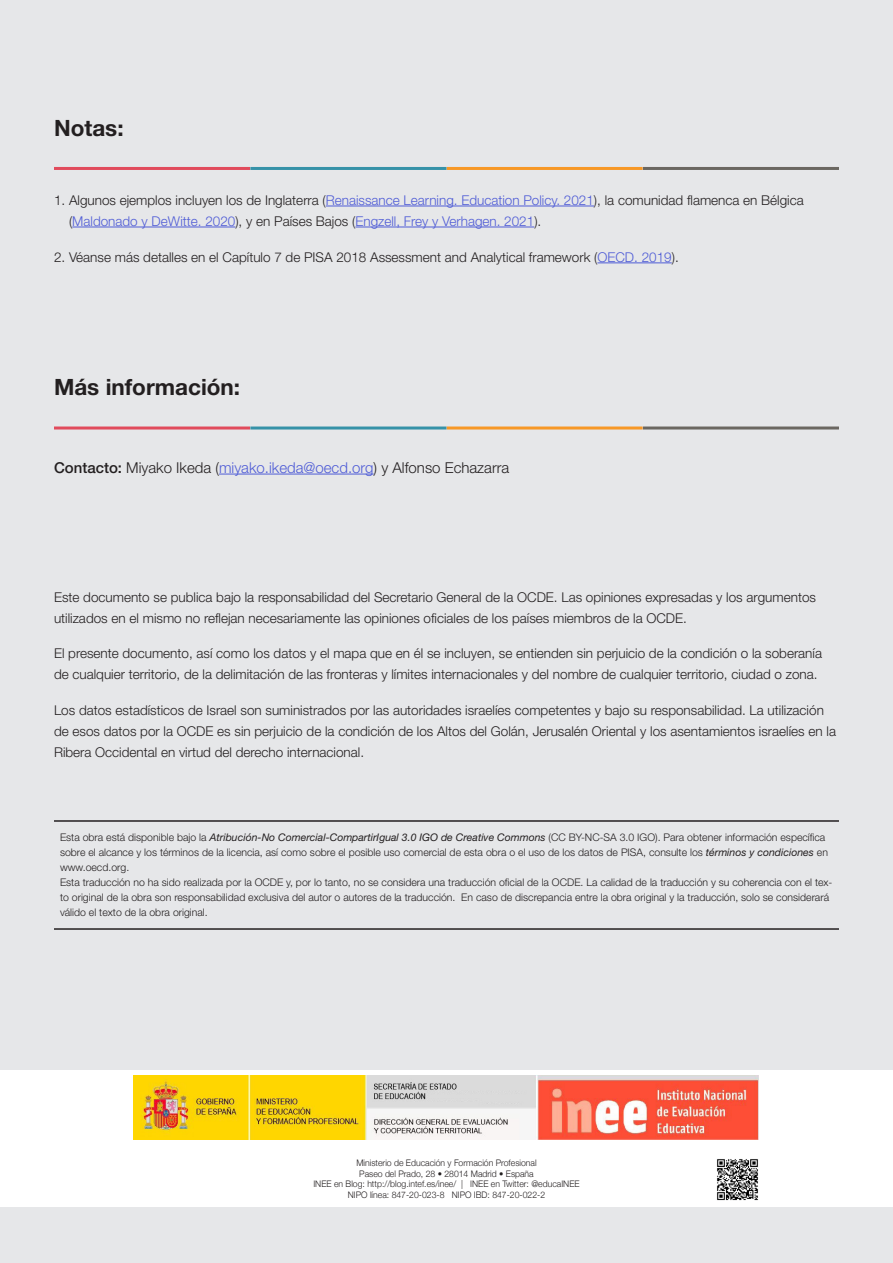
<style>
.page{position:relative;width:893px;height:1263px;background:#e6e7e9}
.page>*{position:absolute;margin:0;border:0;box-sizing:border-box;transform-origin:0 0}
.t1{font:700 22.5px "Helvetica Neue LT Std";color:#231f20}
.t2{font:300 15px "Helvetica Neue LT Std";color:#231f20}
.End_Notes{font:300 13.5px/21px "Helvetica Neue LT Std";color:#231f20}
.t3{font:300 10.5px/15px "Helvetica Neue LT Std";color:#231f20}
.t4{font:300 9px "Helvetica Neue";color:#231f20;scale:.96 1}
.s1{color:#4f5cd6}
.s2{font-weight:500}
.s3{font-weight:400;font-style:italic}
</style>
<div class="page">
<hr style="left:219px;top:474px;width:155px;height:1px;background:#4f5cd6">
<hr style="left:54px;top:820px;width:785px;height:2px;background:#231f20">
<hr style="left:54px;top:928px;width:785px;height:2px;background:#231f20">
<hr style="left:54px;top:426px;width:196px;height:3px;background:#e14b5c">
<hr style="left:447px;top:426px;width:196px;height:3px;background:#f79826">
<hr style="left:250px;top:426px;width:196px;height:3px;background:#3692a8">
<hr style="left:643px;top:426px;width:196px;height:3px;background:#6b6761">
<hr style="left:326px;top:206px;width:268px;height:1px;background:#4f5cd6">
<hr style="left:72px;top:227px;width:163px;height:1px;background:#4f5cd6">
<hr style="left:355px;top:227px;width:179px;height:1px;background:#4f5cd6">
<hr style="left:597px;top:263px;width:75px;height:1px;background:#4f5cd6">
<hr style="left:54px;top:167px;width:196px;height:3px;background:#e14b5c">
<hr style="left:447px;top:167px;width:196px;height:3px;background:#f79826">
<hr style="left:250px;top:167px;width:196px;height:3px;background:#3692a8">
<hr style="left:643px;top:167px;width:196px;height:3px;background:#6b6761">
<div style="left:0;top:1070px;width:893px;height:136px;background:#fff"></div>
<img style="left:134px;top:1076px;width:624px;height:64px">
<img style="left:717px;top:1159px;width:41px;height:42px">
<p class="t1" style="left:54px;top:114px;width:71px">Notas:</p>
<p class="End_Notes" style="left:69px;top:189px;width:736px;text-indent:-15px">1. Algunos ejemplos incluyen los de Inglaterra (<span class="s1">Renaissance Learning. Education Policy. 2021</span>), la comunidad flamenca en Bélgica (<span class="s1">Maldonado y DeWitte. 2020</span>), y en Países Bajos (<span class="s1">Engzell, Frey y Verhagen. 2021</span>).</p>
<p class="End_Notes" style="left:54px;top:246px;width:626px">2. Véanse más detalles en el Capítulo 7 de PISA 2018 Assessment and Analytical framework (<span class="s1">OECD. 2019</span>).</p>
<p class="t1" style="left:54px;top:373px;width:188px">Más información:</p>
<p class="t2" style="left:54px;top:458px;width:457px"><span class="s2">Contacto:</span> Miyako Ikeda (<span class="s1">miyako.ikeda@oecd.org</span>) y Alfonso Echazarra</p>
<p class="End_Notes" style="left:54px;top:586px;width:763px">Este documento se publica bajo la responsabilidad del Secretario General de la OCDE. Las opiniones expresadas y los argumentos utilizados en el mismo no reflejan necesariamente las opiniones oficiales de los países miembros de la OCDE.</p>
<p class="End_Notes" style="left:54px;top:643px;width:769px">El presente documento, así como los datos y el mapa que en él se incluyen, se entienden sin perjuicio de la condición o la soberanía de cualquier territorio, de la delimitación de las fronteras y límites internacionales y del nombre de cualquier territorio, ciudad o zona.</p>
<p class="End_Notes" style="left:54px;top:700px;width:783px">Los datos estadísticos de Israel son suministrados por las autoridades israelíes competentes y bajo su responsabilidad. La utilización de esos datos por la OCDE es sin perjuicio de la condición de los Altos del Golán, Jerusalén Oriental y los asentamientos israelíes en la<br>Ribera Occidental en virtud del derecho internacional.</p>
<p class="t3" style="left:60px;top:830px;width:769px">Esta obra está disponible bajo la <span class="s3">Atribución-No Comercial-CompartirIgual 3.0 IGO de Creative Commons</span> (CC BY-NC-SA 3.0 IGO). Para obtener información específica sobre el alcance y los términos de la licencia, así como sobre el posible uso comercial de esta obra o el uso de los datos de PISA, consulte los <span class="s3">términos y condiciones</span> en www.oecd.org.</p>
<p class="t3" style="left:60px;top:875px;width:774px">Esta traducción no ha sido realizada por la OCDE y, por lo tanto, no se considera una traducción oficial de la OCDE. La calidad de la traducción y su coherencia con el tex&shy;to original de la obra son responsabilidad exclusiva del autor o autores de la traducción. En caso de discrepancia entre la obra original y la traducción, solo se considerará válido el texto de la obra original.</p>
<p class="t4" style="left:356px;top:1157px;width:189px">Ministerio de Educación y Formación Profesional</p>
<p class="t4" style="left:359px;top:1168px;width:183px">Paseo del Prado, 28 • 28014 Madrid • España</p>
<p class="t4" style="left:313px;top:1178px;width:279px">INEE en Blog: http://blog.intef.es/inee/ | INEE en Twitter: @educaINEE</p>
<p class="t4" style="left:348px;top:1189px;width:207px">NIPO línea: 847-20-023-8 NIPO IBD: 847-20-022-2</p>
</div>
